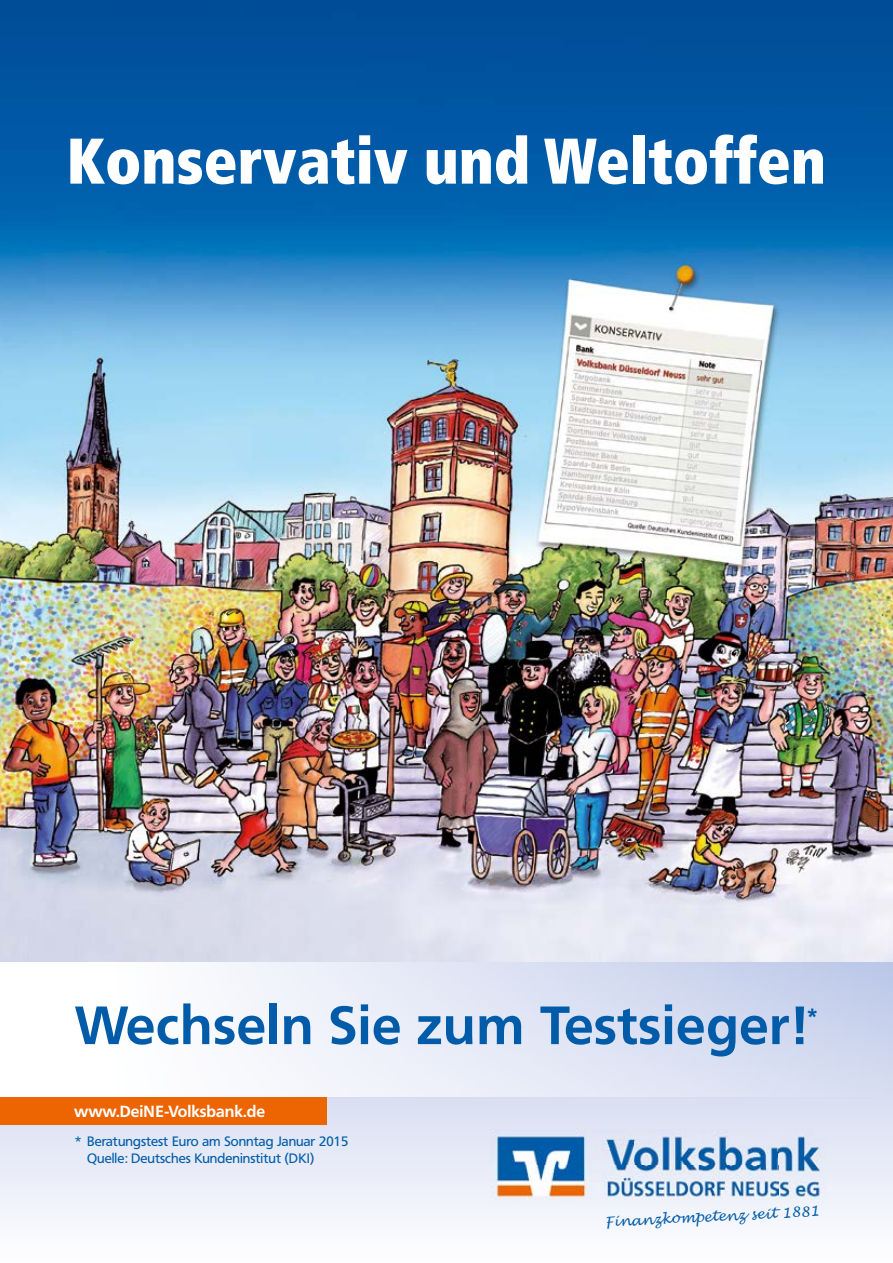
<style>
.page{position:relative;width:893px;height:1263px;background:#fff}
.page>*{position:absolute;margin:0;border:0;box-sizing:border-box;transform-origin:0 0}
.t1{font:900 condensed 64.5px "Frutiger LT";color:#fff;scale:.95 1}
.t2{font:700 53.25px "Frutiger BSK";letter-spacing:.02em;color:#005ca9}
.t3{font:700 21.9px "Frutiger BSK";color:#005ca9}
.t4{font:700 15.9px "Frutiger BSK";color:#fff}
.t5{font:italic 13.95px "Lucida Handwriting";color:#005ca9}
.t6{font:13.5px/16.2px "Frutiger BSK";color:#005ca9}
</style>
<div class="page">
<svg style="left:0;top:1097px;width:893px;height:119px"></svg>
<img style="left:0;top:0;width:893px;height:1097px">
<img style="left:490px;top:1129px;width:336px;height:73px">
<div style="left:0;top:1097px;width:327px;height:27px;background:#ec6502"></div>
<h1 class="t1" style="left:67px;top:122px;width:801px">Konservativ und Weltoffen</h1>
<h2 class="t2" style="left:75px;top:993px;width:732px">Wechseln Sie zum Testsieger!</h2>
<h3 class="t3" style="left:807px;top:1003px;width:12px">*</h3>
<p class="t4" style="left:74px;top:1101px;width:193px">www.DeiNE-Volksbank.de</p>
<p class="t6" style="left:87px;top:1134px;width:263px;text-indent:-12px">* Beratungstest Euro am Sonntag Januar 2015<br>Quelle: Deutsches Kundeninstitut (DKI)</p>
<p class="t5" style="left:605px;top:1213px;width:216px;rotate:-3deg">Finanzkompetenz seit 1881</p>
</div>
